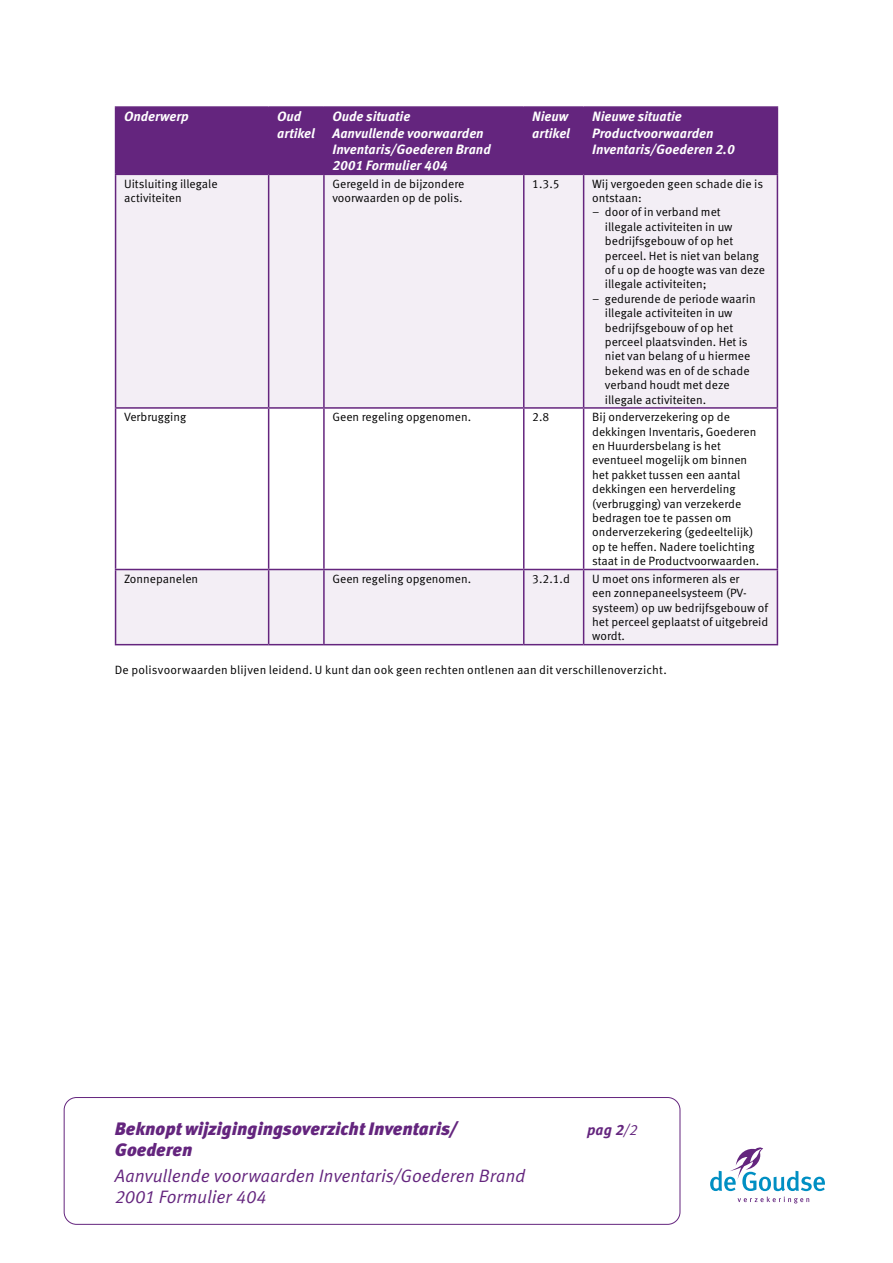
<style>
.page{position:relative;width:893px;height:1263px;background:#fff}
.page>*{position:absolute;margin:0;border:0;box-sizing:border-box;transform-origin:0 0}
.t1{font:18px/21px "Meta OT Norm Ita";letter-spacing:-.01em;color:#64257e}
.t2{font:italic 900 18px "Meta OT";color:#64257e}
.t3{font:italic 700 15px "Meta OT";color:#64257e}
.t4{font:italic 700 13.5px/16.2px "Meta OT";color:#fff}
.t5{font:12px/14.4px "Meta OT Norm";color:#000}
.s1{font-family:"Meta OT Norm Ita"}
.s2{font-family:"Meta OT Norm Ita";font-weight:400;font-style:normal}
</style>
<div class="page">
<svg style="left:710px;top:1147px;width:115px;height:56px"></svg>
<div style="left:64px;top:1097px;width:616px;height:128px;border:1px solid #64257e;border-radius:12px"></div>
<div style="left:116px;top:108px;width:661px;height:66px;background:#64257e"></div>
<div style="left:116px;top:175px;width:661px;height:469px;background:#f3eef5"></div>
<svg style="left:116px;top:409px;width:661px;height:160px"></svg>
<hr style="left:268px;top:108px;width:1px;height:66px;background:#64257e">
<hr style="left:115px;top:175px;width:1px;height:232px;background:#64257e">
<hr style="left:268px;top:175px;width:1px;height:232px;background:#64257e">
<hr style="left:323px;top:175px;width:2px;height:232px;background:#64257e">
<hr style="left:523px;top:175px;width:1px;height:232px;background:#64257e">
<hr style="left:583px;top:175px;width:1px;height:232px;background:#64257e">
<hr style="left:777px;top:175px;width:1px;height:232px;background:#64257e">
<hr style="left:115px;top:407px;width:154px;height:2px;background:#64257e">
<hr style="left:115px;top:409px;width:1px;height:160px;background:#64257e">
<hr style="left:269px;top:407px;width:55px;height:2px;background:#64257e">
<hr style="left:268px;top:409px;width:1px;height:160px;background:#64257e">
<hr style="left:324px;top:407px;width:200px;height:2px;background:#64257e">
<hr style="left:323px;top:409px;width:2px;height:160px;background:#64257e">
<hr style="left:524px;top:407px;width:60px;height:2px;background:#64257e">
<hr style="left:523px;top:409px;width:1px;height:160px;background:#64257e">
<hr style="left:584px;top:407px;width:194px;height:2px;background:#64257e">
<hr style="left:583px;top:409px;width:1px;height:160px;background:#64257e">
<hr style="left:777px;top:409px;width:1px;height:160px;background:#64257e">
<hr style="left:115px;top:569px;width:154px;height:1px;background:#64257e">
<hr style="left:115px;top:570px;width:1px;height:74px;background:#64257e">
<hr style="left:269px;top:569px;width:55px;height:1px;background:#64257e">
<hr style="left:268px;top:570px;width:1px;height:74px;background:#64257e">
<hr style="left:324px;top:569px;width:200px;height:1px;background:#64257e">
<hr style="left:323px;top:570px;width:2px;height:74px;background:#64257e">
<hr style="left:524px;top:569px;width:60px;height:1px;background:#64257e">
<hr style="left:523px;top:570px;width:1px;height:74px;background:#64257e">
<hr style="left:584px;top:569px;width:194px;height:1px;background:#64257e">
<hr style="left:583px;top:570px;width:1px;height:74px;background:#64257e">
<hr style="left:777px;top:570px;width:1px;height:74px;background:#64257e">
<hr style="left:115px;top:644px;width:154px;height:1px;background:#64257e">
<hr style="left:269px;top:644px;width:55px;height:1px;background:#64257e">
<hr style="left:324px;top:644px;width:200px;height:1px;background:#64257e">
<hr style="left:524px;top:644px;width:60px;height:1px;background:#64257e">
<hr style="left:584px;top:644px;width:194px;height:1px;background:#64257e">
<hr style="left:323px;top:108px;width:2px;height:66px;background:#64257e">
<hr style="left:523px;top:108px;width:1px;height:66px;background:#64257e">
<hr style="left:583px;top:108px;width:1px;height:66px;background:#64257e">
<hr style="left:115px;top:106px;width:154px;height:2px;background:#64257e">
<hr style="left:115px;top:108px;width:1px;height:66px;background:#64257e">
<hr style="left:269px;top:106px;width:55px;height:2px;background:#64257e">
<hr style="left:324px;top:106px;width:200px;height:2px;background:#64257e">
<hr style="left:524px;top:106px;width:60px;height:2px;background:#64257e">
<hr style="left:584px;top:106px;width:194px;height:2px;background:#64257e">
<hr style="left:777px;top:108px;width:1px;height:66px;background:#64257e">
<hr style="left:115px;top:174px;width:154px;height:1px;background:#64257e">
<hr style="left:269px;top:174px;width:55px;height:1px;background:#64257e">
<hr style="left:324px;top:174px;width:200px;height:1px;background:#64257e">
<hr style="left:524px;top:174px;width:60px;height:1px;background:#64257e">
<hr style="left:584px;top:174px;width:194px;height:1px;background:#64257e">
<p class="t4" style="left:124px;top:109px;width:66px">Onderwerp</p>
<p class="t4" style="left:277px;top:109px;width:39px">Oud artikel</p>
<p class="t4" style="left:332px;top:109px;width:160px">Oude situatie<br>Aanvullende voorwaarden<br>Inventaris/Goederen Brand<br>2001 Formulier 404</p>
<p class="t4" style="left:532px;top:109px;width:39px">Nieuw artikel</p>
<p class="t4" style="left:592px;top:109px;width:144px">Nieuwe situatie<br>Productvoorwaarden<br>Inventaris/Goederen 2.0</p>
<p class="t5" style="left:124px;top:176px;width:95px">Uitsluiting illegale activiteiten</p>
<p class="t5" style="left:332px;top:176px;width:133px">Geregeld in de bijzondere voorwaarden op de polis.</p>
<p class="t5" style="left:532px;top:176px;width:29px">1.3.5</p>
<p class="t5" style="left:592px;top:176px;width:173px">Wij vergoeden geen schade die is ontstaan:</p>
<p class="t5" style="left:605px;top:205px;width:162px;text-indent:-13px"><span class="s1">–</span> door of in verband met<br>illegale activiteiten in uw bedrijfsgebouw of op het perceel. Het is niet van belang of u op de hoogte was van deze illegale activiteiten;</p>
<p class="t5" style="left:605px;top:292px;width:152px;text-indent:-13px"><span class="s1">–</span> gedurende de periode waarin illegale activiteiten in uw bedrijfsgebouw of op het perceel plaatsvinden. Het is niet van belang of u hiermee bekend was en of de schade verband houdt met deze illegale activiteiten.</p>
<p class="t5" style="left:124px;top:410px;width:64px">Verbrugging</p>
<p class="t5" style="left:332px;top:410px;width:140px">Geen regeling opgenomen.</p>
<p class="t5" style="left:532px;top:410px;width:19px">2.8</p>
<p class="t5" style="left:592px;top:410px;width:168px">Bij onderverzekering op de dekkingen Inventaris, Goederen en Huurdersbelang is het eventueel mogelijk om binnen het pakket tussen een aantal dekkingen een herverdeling (verbrugging) van verzekerde bedragen toe te passen om onderverzekering (gedeeltelijk) op te heffen. Nadere toelichting staat in de Productvoorwaarden.</p>
<p class="t5" style="left:124px;top:572px;width:76px">Zonnepanelen</p>
<p class="t5" style="left:332px;top:572px;width:140px">Geen regeling opgenomen.</p>
<p class="t5" style="left:532px;top:572px;width:39px">3.2.1.d</p>
<p class="t5" style="left:592px;top:572px;width:178px">U moet ons informeren als er<br>een zonnepaneelsysteem (PV&shy;systeem) op uw bedrijfsgebouw of het perceel geplaatst of uitgebreid wordt.</p>
<p class="t5" style="left:115px;top:663px;width:553px">De polisvoorwaarden blijven leidend. U kunt dan ook geen rechten ontlenen aan dit verschillenoverzicht.</p>
<h1 class="t2" style="left:115px;top:1118px;width:344px">Beknopt wijzigingingsoverzicht Inventaris/</h1>
<p class="t3" style="left:587px;top:1121px;width:52px">pag 2<span class="s2">/2</span></p>
<h1 class="t2" style="left:115px;top:1139px;width:79px">Goederen</h1>
<h1 class="t1" style="left:115px;top:1166px;width:412px">Aanvullende voorwaarden Inventaris/Goederen Brand<br>2001 Formulier 404</h1>
</div>
